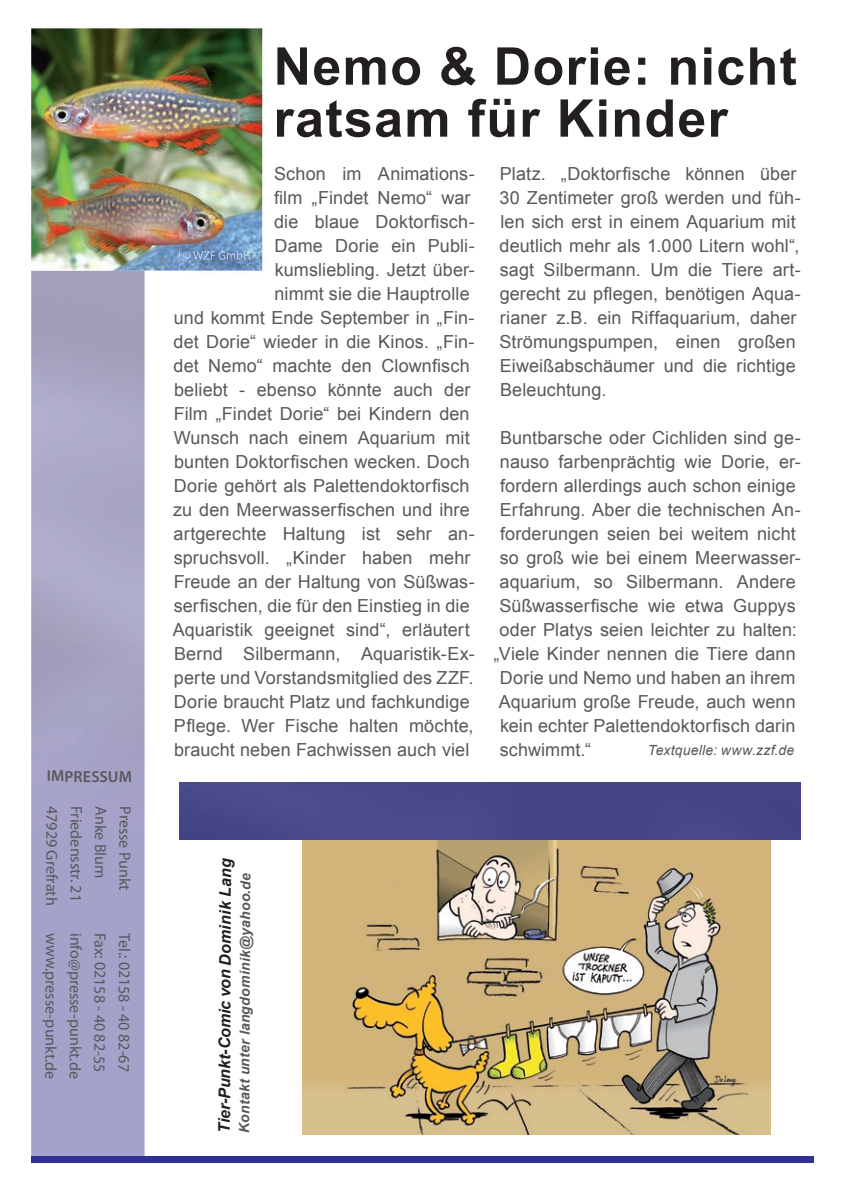
<style>
.page{position:relative;width:842px;height:1191px;background:#fff}
.page>*{position:absolute;margin:0;border:0;box-sizing:border-box;transform-origin:0 0}
.t1{font:700 52px/52px "Arial";letter-spacing:.025em;color:#231f20}
.t2{font:18px/24px "Arial";letter-spacing:.005em;color:#57585a;text-align:right}
.t3{font:16px "Myriad Pro";letter-spacing:-.005em;color:#57585a}
.t4{font:italic 700 16px "Arial";letter-spacing:.005em;color:#231f20}
.t5{font:600 16px "Myriad Pro";letter-spacing:.005em;color:#57585a}
.t6{font:italic 700 14px "Arial";letter-spacing:.01em;color:#57585a}
.t7{font:italic 14px "Arial";letter-spacing:.015em;color:#57585a}
</style>
<div class="page">
<div style="left:31px;top:828px;width:114px;height:329px;background:#a5a2ca"></div>
<div style="left:31px;top:1157px;width:783px;height:6px;background:#2e3092"></div>
<img style="left:31px;top:270px;width:114px;height:558px">
<div style="left:180px;top:782px;width:621px;height:57px;background:#464788"></div>
<img style="left:31px;top:28px;width:231px;height:242px">
<img style="left:179px;top:244px;width:84px;height:27px">
<img style="left:179px;top:244px;width:83px;height:26px">
<img style="left:183px;top:251px;width:67px;height:8px">
<img style="left:303px;top:840px;width:467px;height:294px">
<p class="t5" style="left:47px;top:766px;width:87px">IMPRESSUM</p>
<p class="t3" style="left:62px;top:806px;width:101px;rotate:90deg">47929 Grefrath</p>
<p class="t3" style="left:86px;top:806px;width:97px;rotate:90deg">Friedensstr. 21</p>
<p class="t3" style="left:110px;top:806px;width:74px;rotate:90deg">Anke Blum</p>
<p class="t3" style="left:135px;top:806px;width:86px;rotate:90deg">Presse Punkt</p>
<p class="t3" style="left:61px;top:932px;width:148px;rotate:90deg">www.presse-punkt.de</p>
<p class="t3" style="left:85px;top:932px;width:147px;rotate:90deg">info@presse-punkt.de</p>
<p class="t3" style="left:110px;top:933px;width:141px;rotate:90deg">Fax: 02158 - 40 82-55</p>
<p class="t3" style="left:134px;top:933px;width:140px;rotate:90deg">Tel.: 02158 - 40 82-67</p>
<h1 class="t1" style="left:274px;top:42px;width:525px">Nemo &amp; Dorie: nicht ratsam für Kinder</h1>
<p class="t2" style="left:173px;top:162px;width:303px">Schon im Animations-<br>film „Findet Nemo“ war<br>die blaue Doktorfisch-<br>Dame Dorie ein Publi&shy;kumsliebling. Jetzt über-<br>nimmt sie die Hauptrolle<br>und kommt Ende September in „Fin&shy;det Dorie“ wieder in die Kinos. „Fin&shy;det Nemo“ machte den Clownfisch beliebt - ebenso könnte auch der<br>Film „Findet Dorie“ bei Kindern den<br>Wunsch nach einem Aquarium mit bunten Doktorfischen wecken. Doch<br>Dorie gehört als Palettendoktorfisch zu den Meerwasserfischen und ihre artgerechte Haltung ist sehr an&shy;spruchsvoll. „Kinder haben mehr<br>Freude an der Haltung von Süßwas&shy;serfischen, die für den Einstieg in die<br>Aquaristik geeignet sind“, erläutert<br>Bernd Silbermann, Aquaristik-Ex&shy;perte und Vorstandsmitglied des ZZF.<br>Dorie braucht Platz und fachkundige<br>Pflege. Wer Fische halten möchte, braucht neben Fachwissen auch viel</p>
<p class="t2" style="left:499px;top:162px;width:303px;text-align:left">Platz. „Doktorfische können über<br>30 Zentimeter groß werden und füh&shy;len sich erst in einem Aquarium mit deutlich mehr als 1.000 Litern wohl“, sagt Silbermann. Um die Tiere art&shy;gerecht zu pflegen, benötigen Aqua&shy;rianer z.B. ein Riffaquarium, daher<br>Strömungspumpen, einen großen<br>Eiweißabschäumer und die richtige<br>Beleuchtung.</p>
<p class="t2" style="left:500px;top:426px;width:302px">Buntbarsche oder Cichliden sind ge-</p>
<p class="t2" style="left:500px;top:450px;width:302px">nauso farbenprächtig wie Dorie, er-</p>
<p class="t2" style="left:500px;top:474px;width:297px">fordern allerdings auch schon einige</p>
<p class="t2" style="left:500px;top:498px;width:302px">Erfahrung. Aber die technischen An-</p>
<p class="t2" style="left:500px;top:522px;width:297px">forderungen seien bei weitem nicht</p>
<p class="t2" style="left:500px;top:546px;width:302px">so groß wie bei einem Meerwasser-</p>
<p class="t2" style="left:500px;top:570px;width:298px">aquarium, so Silbermann. Andere</p>
<p class="t2" style="left:499px;top:594px;width:298px">Süßwasserfische wie etwa Guppys</p>
<p class="t2" style="left:500px;top:618px;width:299px">oder Platys seien leichter zu halten:</p>
<p class="t2" style="left:493px;top:642px;width:304px">„Viele Kinder nennen die Tiere dann</p>
<p class="t2" style="left:500px;top:666px;width:297px">Dorie und Nemo und haben an ihrem</p>
<p class="t2" style="left:499px;top:690px;width:298px">Aquarium große Freude, auch wenn</p>
<p class="t2" style="left:500px;top:714px;width:297px">kein echter Palettendoktorfisch darin</p>
<p class="t2" style="left:500px;top:738px;width:93px">schwimmt.“</p>
<p class="t7" style="left:648px;top:740px;width:148px">Textquelle: www.zzf.de</p>
<p class="t4" style="left:214px;top:1132px;width:276px;rotate:-90deg">Tier-Punkt-Comic von Dominik Lang</p>
<p class="t6" style="left:236px;top:1132px;width:261px;rotate:-90deg">Kontakt unter langdominik@yahoo.de</p>
</div>
